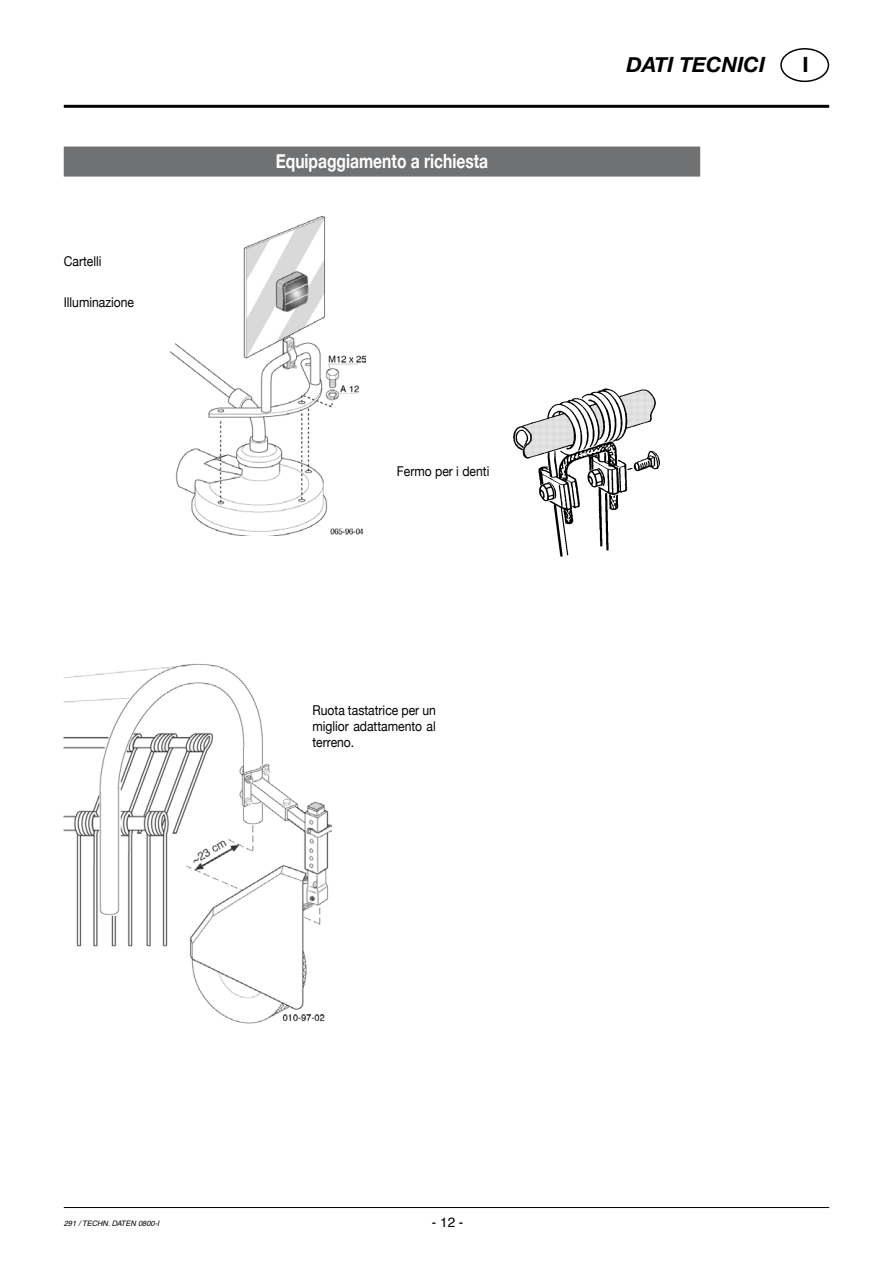
<style>
.page{position:relative;width:893px;height:1263px;background:#fff}
.page>*{position:absolute;margin:0;border:0;box-sizing:border-box;transform-origin:0 0}
.t1{font:italic 700 21px "Helvetica Neue";color:#000}
.t2{font:700 21px "Helvetica Neue";color:#000}
.t3{font:700 19.5px "Helvetica Neue";color:#fff;scale:.8 1}
.t4{font:13.5px/16.2px "Helvetica Neue";color:#000;text-align:justify;scale:.9 1}
.t5{font:13.5px "Helvetica";color:#000}
.t6{font:italic 7.5px "Helvetica";color:#000}
</style>
<div class="page">
<hr style="left:64px;top:105px;width:765px;height:3px;background:#000">
<hr style="left:64px;top:1207px;width:765px;height:1px;background:#000">
<div style="left:780px;top:48px;width:49px;height:34px;border:2px solid #000;border-radius:50%"></div>
<img style="left:64px;top:663px;width:268px;height:361px">
<img style="left:513px;top:388px;width:147px;height:169px">
<img style="left:170px;top:217px;width:196px;height:319px">
<div style="left:64px;top:147px;width:636px;height:30px;background:#707173"></div>
<p class="t4" style="left:64px;top:253px;width:43px">Cartelli</p>
<p class="t4" style="left:64px;top:294px;width:80px">Illuminazione</p>
<h2 class="t3" style="left:276px;top:149px;width:267px">Equipaggiamento a richiesta</h2>
<p class="t4" style="left:397px;top:463px;width:104px">Fermo per i denti</p>
<p class="t4" style="left:312px;top:701px;width:139px">Ruota tastatrice per un miglior adattamento al terreno.</p>
<h1 class="t1" style="left:627px;top:51px;width:28px">DATI</h1>
<h1 class="t1" style="left:679px;top:51px;width:87px">TECNICI</h1>
<h1 class="t2" style="left:802px;top:52px;width:8px">I</h1>
<p class="t6" style="left:64px;top:1219px;width:97px">291 / TECHN. DATEN 0800-I</p>
<p class="t5" style="left:432px;top:1213px;width:33px">- 12 -</p>
</div>
